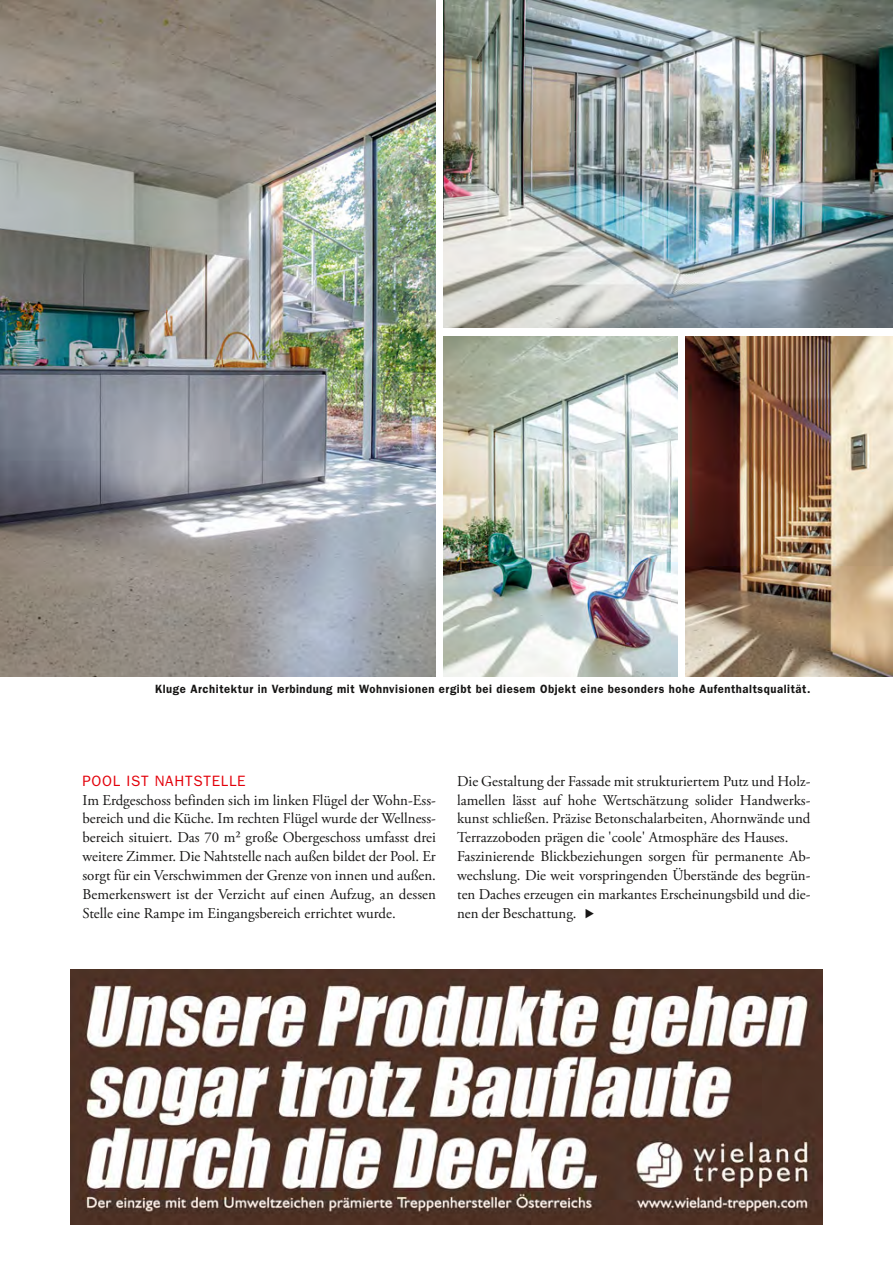
<style>
.page{position:relative;width:893px;height:1263px;background:#fff}
.page>*{position:absolute;margin:0;border:0;box-sizing:border-box;transform-origin:0 0}
.t1{font:15px/18.9px "Adobe Garamond Pro";color:#171615;text-align:justify}
.t2{font:15px "ITC Franklin Gothic Std";letter-spacing:.05em;color:#e3000a}
.t3{font:600 12px "ITC Franklin Gothic Std";letter-spacing:.05em;color:#171615;scale:.94 1}
</style>
<div class="page">
<img style="left:443px;top:0;width:450px;height:328px">
<img style="left:0;top:0;width:435px;height:677px">
<img style="left:443px;top:336px;width:234px;height:341px">
<img style="left:686px;top:336px;width:207px;height:341px">
<img style="left:70px;top:969px;width:753px;height:256px">
<p class="t3" style="left:155px;top:685px;width:699px">Kluge Architektur in Verbindung mit Wohnvisionen ergibt bei diesem Objekt eine besonders hohe Aufenthaltsqualität.</p>
<p class="t2" style="left:83px;top:775px;width:165px">POOL IST NAHTSTELLE</p>
<p class="t1" style="left:83px;top:792px;width:355px">Im Erdgeschoss befinden sich im linken Flügel der Wohn-Ess&shy;bereich und die Küche. Im rechten Flügel wurde der Wellness&shy;bereich situiert. Das 70 m² große Obergeschoss umfasst drei weitere Zimmer. Die Nahtstelle nach außen bildet der Pool. Er sorgt für ein Verschwimmen der Grenze von innen und außen.<br>Bemerkenswert ist der Verzicht auf einen Aufzug, an dessen Stelle eine Rampe im Eingangsbereich errichtet wurde.</p>
<p class="t1" style="left:457px;top:773px;width:355px">Die Gestaltung der Fassade mit strukturiertem Putz und Holz&shy;lamellen lässt auf hohe Wertschätzung solider Handwerks&shy;kunst schließen. Präzise Betonschalarbeiten, Ahornwände und Terrazzoboden prägen die 'coole' Atmosphäre des Hauses.</p>
<p class="t1" style="left:457px;top:848px;width:355px">Faszinierende Blickbeziehungen sorgen für permanente Ab&shy;wechslung. Die weit vorspringenden Überstände des begrün&shy;ten Daches erzeugen ein markantes Erscheinungsbild und die&shy;nen der Beschattung.</p>
</div>
